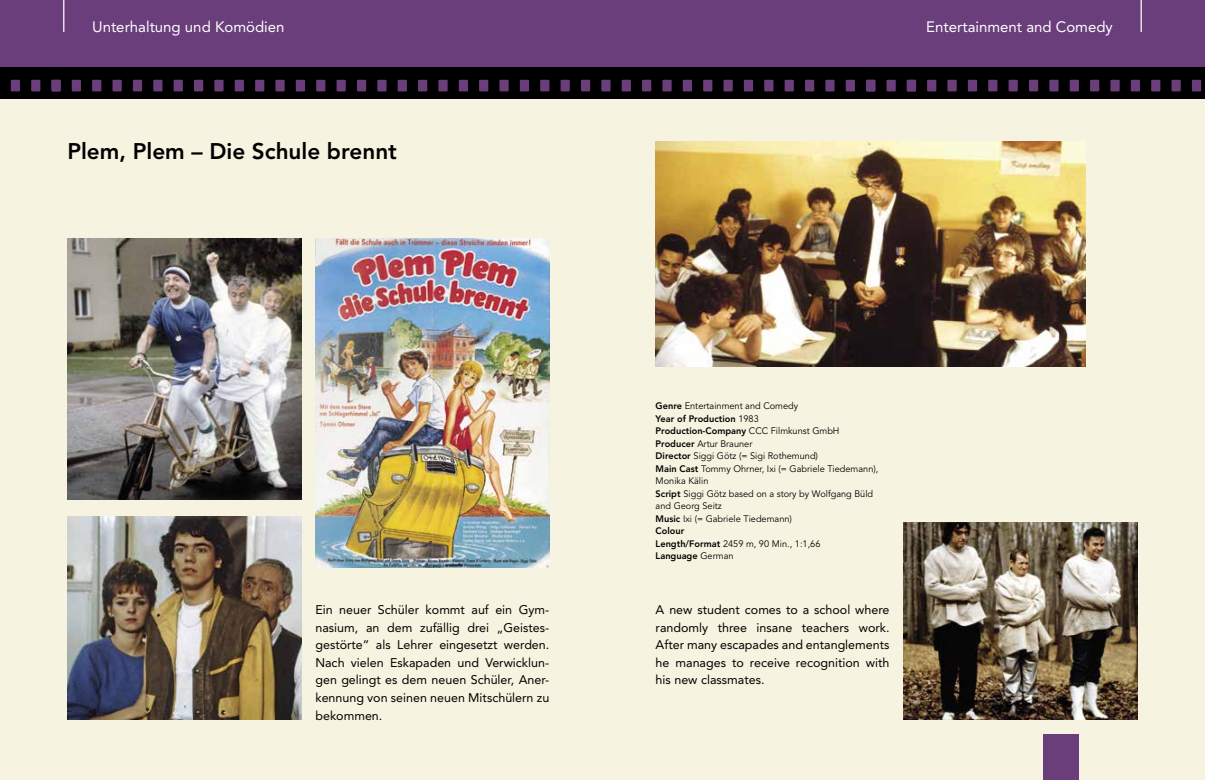
<style>
.page{position:relative;width:1205px;height:780px;background:#fff}
.page>*{position:absolute;margin:0;border:0;box-sizing:border-box;transform-origin:0 0}
.t1{font:800 22.5px "Avenir";color:#000}
.t2{font:15px "Avenir";color:#fff}
.t3{font:12.5px/17.5px "Avenir";color:#000;text-align:justify}
.t4{font:9.38px/12.5px "Avenir LT Pro";color:#000}
.t5{font:800 9.38px/12.5px "Avenir";color:#000}
.s1{font-family:"Avenir";font-weight:800}
.s2{font-family:"Avenir LT Pro";font-weight:400}
</style>
<div class="page">
<div style="left:0;top:99px;width:1205px;height:681px;background:#f6f4e0"></div>
<div style="left:0;top:0;width:1205px;height:67px;background:#6a3d7b"></div>
<hr style="left:63px;top:0;width:1px;height:32px;background:#fff">
<hr style="left:1140px;top:0;width:2px;height:32px;background:#fff">
<div style="left:0;top:67px;width:1205px;height:32px;background:#000"></div>
<div style="left:1044px;top:733px;width:35px;height:47px;background:#6a3d7b"></div>
<div style="left:72px;top:80px;width:9px;height:11px;background:#6a3d7b"></div>
<div style="left:92px;top:80px;width:9px;height:11px;background:#6a3d7b"></div>
<div style="left:11px;top:80px;width:9px;height:11px;background:#6a3d7b"></div>
<div style="left:31px;top:80px;width:9px;height:11px;background:#6a3d7b"></div>
<div style="left:52px;top:80px;width:9px;height:11px;background:#6a3d7b"></div>
<div style="left:112px;top:80px;width:10px;height:11px;background:#6a3d7b"></div>
<div style="left:133px;top:80px;width:9px;height:11px;background:#6a3d7b"></div>
<div style="left:153px;top:80px;width:9px;height:11px;background:#6a3d7b"></div>
<div style="left:174px;top:80px;width:9px;height:11px;background:#6a3d7b"></div>
<div style="left:194px;top:80px;width:9px;height:11px;background:#6a3d7b"></div>
<div style="left:214px;top:80px;width:10px;height:11px;background:#6a3d7b"></div>
<div style="left:235px;top:80px;width:9px;height:11px;background:#6a3d7b"></div>
<div style="left:255px;top:80px;width:9px;height:11px;background:#6a3d7b"></div>
<div style="left:275px;top:80px;width:10px;height:11px;background:#6a3d7b"></div>
<div style="left:296px;top:80px;width:9px;height:11px;background:#6a3d7b"></div>
<div style="left:316px;top:80px;width:9px;height:11px;background:#6a3d7b"></div>
<div style="left:336px;top:80px;width:10px;height:11px;background:#6a3d7b"></div>
<div style="left:357px;top:80px;width:9px;height:11px;background:#6a3d7b"></div>
<div style="left:377px;top:80px;width:9px;height:11px;background:#6a3d7b"></div>
<div style="left:398px;top:80px;width:9px;height:11px;background:#6a3d7b"></div>
<div style="left:418px;top:80px;width:9px;height:11px;background:#6a3d7b"></div>
<div style="left:438px;top:80px;width:10px;height:11px;background:#6a3d7b"></div>
<div style="left:459px;top:80px;width:9px;height:11px;background:#6a3d7b"></div>
<div style="left:927px;top:80px;width:9px;height:11px;background:#6a3d7b"></div>
<div style="left:947px;top:80px;width:9px;height:11px;background:#6a3d7b"></div>
<div style="left:886px;top:80px;width:10px;height:11px;background:#6a3d7b"></div>
<div style="left:907px;top:80px;width:9px;height:11px;background:#6a3d7b"></div>
<div style="left:968px;top:80px;width:9px;height:11px;background:#6a3d7b"></div>
<div style="left:988px;top:80px;width:9px;height:11px;background:#6a3d7b"></div>
<div style="left:1008px;top:80px;width:10px;height:11px;background:#6a3d7b"></div>
<div style="left:1029px;top:80px;width:9px;height:11px;background:#6a3d7b"></div>
<div style="left:1049px;top:80px;width:9px;height:11px;background:#6a3d7b"></div>
<div style="left:1069px;top:80px;width:10px;height:11px;background:#6a3d7b"></div>
<div style="left:1090px;top:80px;width:9px;height:11px;background:#6a3d7b"></div>
<div style="left:1110px;top:80px;width:9px;height:11px;background:#6a3d7b"></div>
<div style="left:1131px;top:80px;width:9px;height:11px;background:#6a3d7b"></div>
<div style="left:1151px;top:80px;width:9px;height:11px;background:#6a3d7b"></div>
<div style="left:1171px;top:80px;width:10px;height:11px;background:#6a3d7b"></div>
<div style="left:1192px;top:80px;width:9px;height:11px;background:#6a3d7b"></div>
<div style="left:479px;top:80px;width:9px;height:11px;background:#6a3d7b"></div>
<div style="left:499px;top:80px;width:10px;height:11px;background:#6a3d7b"></div>
<div style="left:520px;top:80px;width:9px;height:11px;background:#6a3d7b"></div>
<div style="left:540px;top:80px;width:9px;height:11px;background:#6a3d7b"></div>
<div style="left:560px;top:80px;width:10px;height:11px;background:#6a3d7b"></div>
<div style="left:581px;top:80px;width:9px;height:11px;background:#6a3d7b"></div>
<div style="left:601px;top:80px;width:9px;height:11px;background:#6a3d7b"></div>
<div style="left:622px;top:80px;width:9px;height:11px;background:#6a3d7b"></div>
<div style="left:642px;top:80px;width:9px;height:11px;background:#6a3d7b"></div>
<div style="left:662px;top:80px;width:10px;height:11px;background:#6a3d7b"></div>
<div style="left:683px;top:80px;width:9px;height:11px;background:#6a3d7b"></div>
<div style="left:703px;top:80px;width:9px;height:11px;background:#6a3d7b"></div>
<div style="left:723px;top:80px;width:10px;height:11px;background:#6a3d7b"></div>
<div style="left:744px;top:80px;width:9px;height:11px;background:#6a3d7b"></div>
<div style="left:764px;top:80px;width:9px;height:11px;background:#6a3d7b"></div>
<div style="left:784px;top:80px;width:10px;height:11px;background:#6a3d7b"></div>
<div style="left:805px;top:80px;width:9px;height:11px;background:#6a3d7b"></div>
<div style="left:825px;top:80px;width:9px;height:11px;background:#6a3d7b"></div>
<div style="left:846px;top:80px;width:9px;height:11px;background:#6a3d7b"></div>
<div style="left:866px;top:80px;width:9px;height:11px;background:#6a3d7b"></div>
<img style="left:67px;top:516px;width:234px;height:203px">
<img style="left:67px;top:238px;width:234px;height:261px">
<img style="left:315px;top:238px;width:234px;height:329px">
<img style="left:904px;top:522px;width:233px;height:197px">
<img style="left:656px;top:142px;width:429px;height:225px">
<p class="t2" style="left:92px;top:18px;width:194px">Unterhaltung und Komödien</p>
<p class="t2" style="left:926px;top:18px;width:188px">Entertainment and Comedy</p>
<h1 class="t1" style="left:67px;top:138px;width:331px">Plem, Plem – Die Schule brennt</h1>
<p class="t3" style="left:315px;top:601px;width:235px">Ein neuer Schüler kommt auf ein Gym&shy;nasium, an dem zufällig drei „Geistes&shy;gestörte“ als Lehrer eingesetzt werden.<br>Nach vielen Eskapaden und Verwicklun&shy;gen gelingt es dem neuen Schüler, Aner&shy;kennung von seinen neuen Mitschülern zu bekommen.</p>
<p class="t4" style="left:656px;top:399px;width:144px"><span class="s1">Genre</span> Entertainment and Comedy</p>
<p class="t5" style="left:656px;top:412px;width:185px">Year of Production <span class="s2">1983<br></span>Production-Company <span class="s2">CCC Filmkunst GmbH</span></p>
<p class="t4" style="left:656px;top:437px;width:224px"><span class="s1">Producer</span> Artur Brauner<br><span class="s1">Director</span> Siggi Götz (= Sigi Rothemund)<br><span class="s1">Main Cast</span> Tommy Ohrner, Ixi (= Gabriele Tiedemann),<br>Monika Kälin<br><span class="s1">Script</span> Siggi Götz based on a story by Wolfgang Büld and Georg Seitz<br><span class="s1">Music</span> Ixi (= Gabriele Tiedemann)</p>
<p class="t5" style="left:656px;top:524px;width:30px">Colour</p>
<p class="t4" style="left:656px;top:537px;width:166px"><span class="s1">Length/Format</span> 2459 m, 90 Min., 1:1,66</p>
<p class="t5" style="left:656px;top:549px;width:79px">Language <span class="s2">German</span></p>
<p class="t3" style="left:656px;top:601px;width:235px">A new student comes to a school where randomly three insane teachers work.<br>After many escapades and entanglements he manages to receive recognition with his new classmates.</p>
</div>
